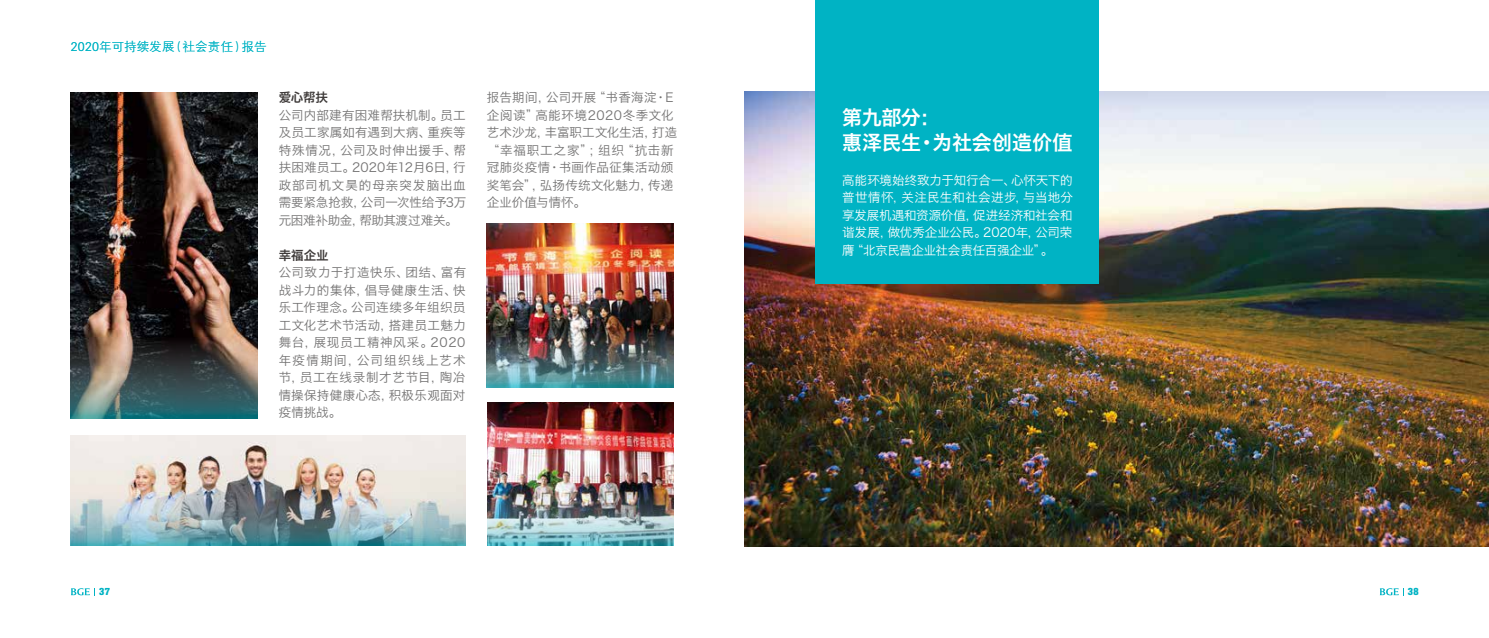
<style>
.page{position:relative;width:1489px;height:638px;background:#fff}
.page>*{position:absolute;margin:0;border:0;box-sizing:border-box;transform-origin:0 0}
.t1{font:20px/25px "Hiragino Sans GB W6";letter-spacing:-.01em;color:#fff}
.t2{font:12.5px/17.5px "Hiragino Sans GB W3";letter-spacing:.025em;color:#727171;text-align:justify}
.t3{font:12.5px/17.5px "Hiragino Sans GB W3";letter-spacing:-.01em;color:#fff;text-align:justify}
.t4{font:12.5px "FZXH1 K GBK1 0";letter-spacing:.01em;color:#00b3c4}
.t5{font:12.5px "Hiragino Sans GB W6";letter-spacing:-.005em;color:#3e3a39}
.t6{font:800 10px "Akzidenz Grotesk BQ";color:#00b3c4}
</style>
<div class="page">
<svg style="left:1380px;top:588px;width:19px;height:7px"></svg>
<svg style="left:71px;top:588px;width:24px;height:7px"></svg>
<img style="left:71px;top:435px;width:394px;height:51px">
<img style="left:71px;top:486px;width:394px;height:60px">
<img style="left:744px;top:91px;width:744px;height:455px">
<div style="left:815px;top:0;width:283px;height:283px;background:#00b3c4"></div>
<img style="left:487px;top:402px;width:186px;height:84px">
<img style="left:487px;top:486px;width:186px;height:60px">
<img style="left:487px;top:224px;width:186px;height:104px">
<img style="left:487px;top:328px;width:186px;height:59px">
<img style="left:71px;top:92px;width:186px;height:244px">
<img style="left:71px;top:336px;width:186px;height:82px">
<p class="t4" style="left:71px;top:40px;width:197px">2020年可持续发展（社会责任）报告</p>
<p class="t5" style="left:279px;top:89px;width:51px">爱心帮扶</p>
<p class="t2" style="left:279px;top:106px;width:189px">公司内部建有困难帮扶机制。员工及员工家属如有遇到大病、重疾等特殊情况，公司及时伸出援手、帮扶困难员工。2020年12月6日，行政部司机文昊的母亲突发脑出血需要紧急抢救，公司一次性给予3万元困难补助金，帮助其渡过难关。</p>
<p class="t5" style="left:279px;top:247px;width:52px">幸福企业</p>
<p class="t2" style="left:279px;top:263px;width:189px">公司致力于打造快乐、团结、富有战斗力的集体，倡导健康生活、快乐工作理念。公司连续多年组织员工文化艺术节活动，搭建员工魅力舞台，展现员工精神风采。2020年疫情期间，公司组织线上艺术节，员工在线录制才艺节目，陶冶情操保持健康心态，积极乐观面对疫情挑战。</p>
<p class="t2" style="left:487px;top:88px;width:192px;text-align:left">报告期间，公司开展“书香海淀·E企阅读”高能环境2020冬季文化艺术沙龙，丰富职工文化生活，打造“幸福职工之家”；组织“抗击新冠肺炎疫情·书画作品征集活动颁奖笔会”，弘扬传统文化魅力，传递企业价值与情怀。</p>
<h1 class="t1" style="left:842px;top:104px;width:232px">第九部分：<br>惠泽民生·为社会创造价值</h1>
<p class="t3" style="left:842px;top:171px;width:232px">高能环境始终致力于知行合一、心怀天下的普世情怀，关注民生和社会进步，与当地分享发展机遇和资源价值，促进经济和社会和谐发展，做优秀企业公民。2020年，公司荣膺“北京民营企业社会责任百强企业”。</p>
<p class="t6" style="left:99px;top:586px;width:12px">37</p>
<p class="t6" style="left:1407px;top:586px;width:12px">38</p>
</div>
